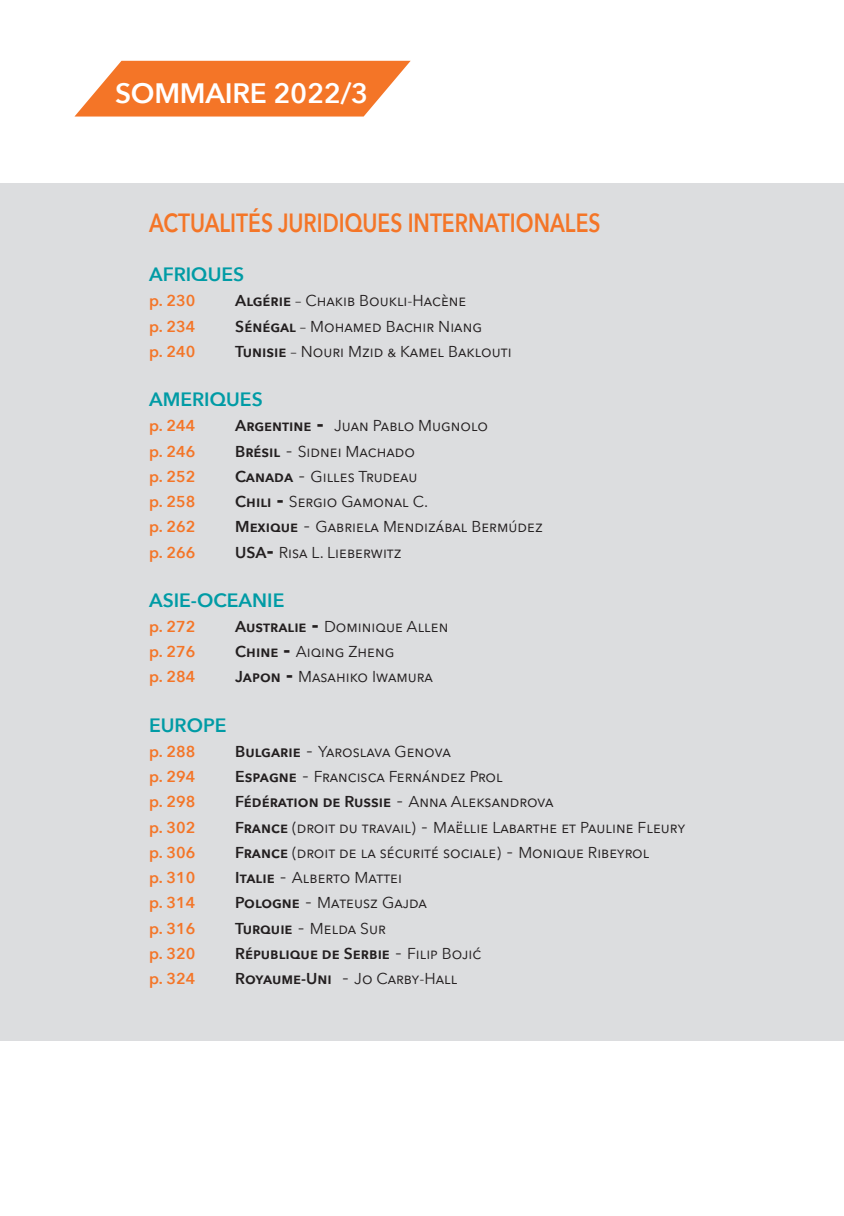
<style>
.page{position:relative;width:844px;height:1216px;background:#fff}
.page>*{position:absolute;margin:0;border:0;box-sizing:border-box;transform-origin:0 0}
.t1{font:600 28px "Avenir Next";letter-spacing:-.01em;color:#fff}
.t2{font:600 26.25px "Avenir Next";color:#f47527;scale:.8 1}
.t3{font:600 19.25px "Avenir Next";color:#009ba5}
.t4{font:15.75px "Avenir Next";color:#231f20}
.t5{font:600 15.75px "Avenir Next";color:#f47527}
.t6{font:600 15.75px "Avenir Next";color:#231f20}
.s1{font-weight:600}
.s2{font-weight:700;font-size:21px}
.s3{font-size:21px}
.s4{font-weight:400;font-size:21px}
.s5{font-weight:400}
</style>
<div class="page">
<svg style="left:75px;top:61px;width:335px;height:55px;background:#f58744"></svg>
<div style="left:0;top:184px;width:843px;height:856px;background:#dcdddf"></div>
<h1 class="t1" style="left:115px;top:69px;width:255px">SOMMAIRE 2022/3</h1>
<h2 class="t2" style="left:149px;top:200px;width:565px">ACTUALITÉS JURIDIQUES INTERNATIONALES</h2>
<p class="t3" style="left:149px;top:258px;width:97px">AFRIQUES</p>
<p class="t5" style="left:149px;top:287px;width:48px">p. 230</p>
<p class="t4" style="left:235px;top:288px;width:233px"><span class="s1">Algérie</span> – Chakib Boukli-Hacène</p>
<p class="t5" style="left:149px;top:313px;width:48px">p. 234</p>
<p class="t4" style="left:235px;top:313px;width:248px"><span class="s1">Sénégal</span> – Mohamed Bachir Niang</p>
<p class="t5" style="left:149px;top:338px;width:48px">p. 240</p>
<p class="t4" style="left:235px;top:338px;width:278px"><span class="s1">Tunisie</span> – Nouri Mzid &amp; Kamel Baklouti</p>
<p class="t3" style="left:149px;top:383px;width:115px">AMERIQUES</p>
<p class="t5" style="left:149px;top:412px;width:48px">p. 244</p>
<p class="t4" style="left:235px;top:412px;width:254px"><span class="s1">Argentine</span> <span class="s2">-</span> Juan Pablo Mugnolo</p>
<p class="t5" style="left:149px;top:437px;width:48px">p. 246</p>
<p class="t4" style="left:235px;top:438px;width:181px"><span class="s1">Brésil</span> <span class="s3">-</span> Sidnei Machado</p>
<p class="t5" style="left:149px;top:463px;width:48px">p. 252</p>
<p class="t4" style="left:235px;top:463px;width:184px"><span class="s1">Canada</span> <span class="s3">-</span> Gilles Trudeau</p>
<p class="t5" style="left:149px;top:488px;width:48px">p. 258</p>
<p class="t4" style="left:235px;top:488px;width:194px"><span class="s1">Chili</span> <span class="s2">-</span> Sergio Gamonal C.</p>
<p class="t5" style="left:149px;top:513px;width:48px">p. 262</p>
<p class="t4" style="left:235px;top:513px;width:309px"><span class="s1">Mexique</span> <span class="s3">-</span> Gabriela Mendizábal Bermúdez</p>
<p class="t5" style="left:149px;top:538px;width:48px">p. 266</p>
<p class="t4" style="left:235px;top:538px;width:168px"><span class="s1">USA</span><span class="s2">-</span> Risa L. Lieberwitz</p>
<p class="t3" style="left:149px;top:583px;width:137px">ASIE-OCEANIE</p>
<p class="t5" style="left:149px;top:613px;width:48px">p. 272</p>
<p class="t4" style="left:235px;top:613px;width:215px"><span class="s1">Australie</span> <span class="s2">-</span> Dominique Allen</p>
<p class="t5" style="left:149px;top:638px;width:48px">p. 276</p>
<p class="t4" style="left:235px;top:638px;width:161px"><span class="s1">Chine</span> <span class="s2">-</span> Aiqing Zheng</p>
<p class="t5" style="left:149px;top:663px;width:48px">p. 284</p>
<p class="t4" style="left:235px;top:663px;width:199px"><span class="s1">Japon</span> <span class="s2">-</span> Masahiko Iwamura</p>
<p class="t3" style="left:149px;top:708px;width:79px">EUROPE</p>
<p class="t5" style="left:149px;top:738px;width:48px">p. 288</p>
<p class="t4" style="left:235px;top:738px;width:217px"><span class="s1">Bulgarie</span> <span class="s3">-</span> Yaroslava Genova</p>
<p class="t5" style="left:149px;top:763px;width:48px">p. 294</p>
<p class="t4" style="left:235px;top:763px;width:269px"><span class="s1">Espagne</span> <span class="s3">-</span> Francisca Fernández Prol</p>
<p class="t5" style="left:149px;top:788px;width:48px">p. 298</p>
<p class="t6" style="left:235px;top:788px;width:319px">Fédération de Russie <span class="s4">-</span> <span class="s5">Anna Aleksandrova</span></p>
<p class="t5" style="left:149px;top:813px;width:48px">p. 302</p>
<p class="t4" style="left:235px;top:813px;width:451px"><span class="s1">France</span> (droit du travail) <span class="s3">-</span> Maëllie Labarthe et Pauline Fleury</p>
<p class="t5" style="left:149px;top:838px;width:48px">p. 306</p>
<p class="t4" style="left:235px;top:839px;width:415px"><span class="s1">France</span> (droit de la sécurité sociale) <span class="s3">-</span> Monique Ribeyrol</p>
<p class="t5" style="left:149px;top:864px;width:48px">p. 310</p>
<p class="t4" style="left:235px;top:864px;width:168px"><span class="s1">Italie</span> <span class="s3">-</span> Alberto Mattei</p>
<p class="t5" style="left:149px;top:889px;width:48px">p. 314</p>
<p class="t4" style="left:235px;top:889px;width:193px"><span class="s1">Pologne</span> <span class="s3">-</span> Mateusz Gajda</p>
<p class="t5" style="left:149px;top:914px;width:48px">p. 316</p>
<p class="t4" style="left:235px;top:914px;width:152px"><span class="s1">Turquie</span> <span class="s3">-</span> Melda Sur</p>
<p class="t5" style="left:149px;top:939px;width:48px">p. 320</p>
<p class="t6" style="left:235px;top:939px;width:247px">République de Serbie <span class="s4">-</span> <span class="s5">Filip Bojić</span></p>
<p class="t5" style="left:149px;top:964px;width:48px">p. 324</p>
<p class="t4" style="left:235px;top:965px;width:223px"><span class="s1">Royaume-Uni</span> <span class="s3">-</span> Jo Carby-Hall</p>
</div>
